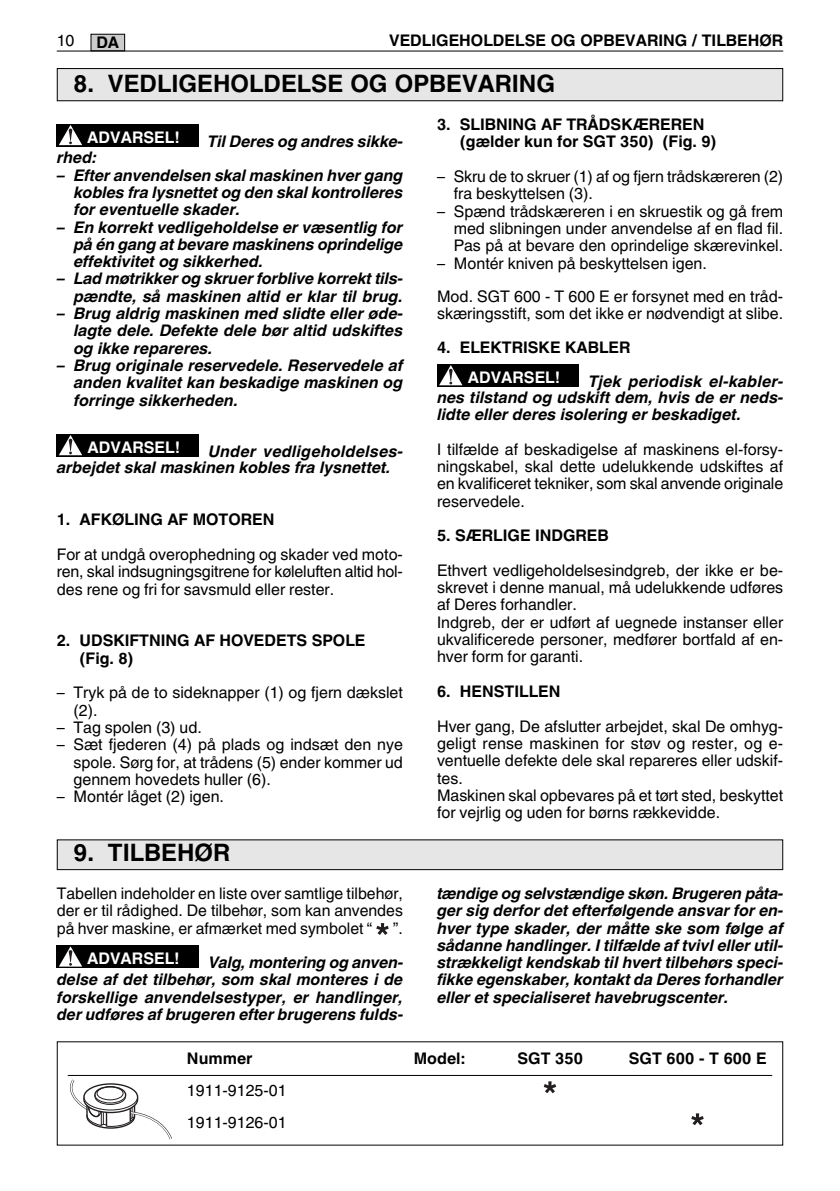
<style>
.page{position:relative;width:840px;height:1191px;background:#fff}
.page>*{position:absolute;margin:0;border:0;box-sizing:border-box;transform-origin:0 0}
.t1{font:700 24px "Helvetica World";color:#000}
.t2{font:16px/17.2px "Helvetica World";color:#000}
.t3{font:italic 700 16px/17.2px "Helvetica World";color:#000;text-align:justify}
.t4{font:700 16px/17.2px "Helvetica World";color:#000}
.t5{font:700 16px "Helvetica World";color:#fff}
.s1{font-weight:700}
.s2{font-weight:400;font-style:normal}
.s3{font-style:normal}
</style>
<div class="page">
<div style="left:91px;top:34px;width:33px;height:17px;background:#ccc"></div>
<div style="left:91px;top:34px;width:34px;height:17px;border:1px solid #000"></div>
<hr style="left:57px;top:51px;width:725px;height:1px;background:#000">
<div style="left:85px;top:945px;width:113px;height:23px;background:#000"></div>
<svg style="left:57px;top:945px;width:28px;height:23px"></svg>
<svg style="left:59px;top:946px;width:23px;height:20px"></svg>
<svg style="left:376px;top:923px;width:12px;height:12px"></svg>
<div style="left:58px;top:840px;width:723px;height:29px;background:#e6e6e6"></div>
<div style="left:57px;top:839px;width:725px;height:31px;border:1px solid #000"></div>
<svg style="left:57px;top:434px;width:28px;height:23px"></svg>
<svg style="left:59px;top:435px;width:23px;height:20px"></svg>
<div style="left:85px;top:434px;width:114px;height:23px;background:#000"></div>
<div style="left:85px;top:124px;width:113px;height:23px;background:#000"></div>
<svg style="left:57px;top:124px;width:28px;height:23px"></svg>
<svg style="left:59px;top:125px;width:23px;height:20px"></svg>
<svg style="left:437px;top:364px;width:28px;height:23px"></svg>
<svg style="left:439px;top:365px;width:23px;height:20px"></svg>
<svg style="left:448px;top:369px;width:4px;height:12px"></svg>
<div style="left:465px;top:364px;width:113px;height:23px;background:#000"></div>
<div style="left:58px;top:69px;width:723px;height:31px;background:#e6e6e6"></div>
<div style="left:57px;top:68px;width:725px;height:33px;border:1px solid #000"></div>
<hr style="left:68px;top:1075px;width:703px;height:1px;background:#000">
<svg style="left:691px;top:1113px;width:12px;height:12px"></svg>
<svg style="left:543px;top:1081px;width:13px;height:12px"></svg>
<svg style="left:70px;top:1079px;width:102px;height:61px"></svg>
<p class="t2" style="left:57px;top:31px;width:19px">10</p>
<p class="t4" style="left:96px;top:34px;width:24px">DA</p>
<p class="t4" style="left:389px;top:31px;width:395px">VEDLIGEHOLDELSE OG OPBEVARING / TILBEHØR</p>
<p class="t1" style="left:74px;top:70px;width:483px">8. VEDLIGEHOLDELSE OG OPBEVARING</p>
<p class="t5" style="left:87px;top:128px;width:94px">ADVARSEL!</p>
<p class="t3" style="left:207px;top:132px;width:197px">Til Deres og andres sikke-</p>
<p class="t3" style="left:57px;top:149px;width:41px">rhed:</p>
<p class="t3" style="left:74px;top:166px;width:330px;text-indent:-17px">– Efter anvendelsen skal maskinen hver gang kobles fra lysnettet og den skal kontrolleres for eventuelle skader.</p>
<p class="t3" style="left:74px;top:218px;width:330px;text-indent:-17px">– En korrekt vedligeholdelse er væsentlig for på én gang at bevare maskinens oprindelige effektivitet og sikkerhed.</p>
<p class="t3" style="left:57px;top:270px;width:347px;text-align:right">– Lad møtrikker og skruer forblive korrekt tils&shy;pændte, så maskinen altid er klar til brug.</p>
<p class="t3" style="left:74px;top:305px;width:330px;text-indent:-17px">– Brug aldrig maskinen med slidte eller øde&shy;lagte dele. Defekte dele bør altid udskiftes og ikke repareres.</p>
<p class="t3" style="left:74px;top:357px;width:330px;text-indent:-17px">– Brug originale reservedele. Reservedele af anden kvalitet kan beskadige maskinen og forringe sikkerheden.</p>
<p class="t3" style="left:57px;top:443px;width:347px;line-height:16.6px;text-indent:151px">Under vedligeholdelses&shy;arbejdet skal maskinen kobles fra lysnettet.</p>
<p class="t2" style="left:57px;top:502px;width:347px;line-height:34.6px"><span class="s1">1. AFKØLING AF MOTOREN<br></span>For at undgå overophedning og skader ved moto-</p>
<p class="t2" style="left:57px;top:563px;width:347px">ren, skal indsugningsgitrene for køleluften altid hol&shy;des rene og fri for savsmuld eller rester.</p>
<p class="t4" style="left:79px;top:632px;width:287px;text-indent:-23px">2. UDSKIFTNING AF HOVEDETS SPOLE (Fig. 8)</p>
<p class="t2" style="left:73px;top:684px;width:331px;text-indent:-17px">– Tryk på de to sideknapper (1) og fjern dækslet (2).</p>
<p class="t2" style="left:57px;top:719px;width:147px">– Tag spolen (3) ud.</p>
<p class="t2" style="left:73px;top:736px;width:331px;text-align:justify;text-indent:-17px">– Sæt fjederen (4) på plads og indsæt den nye spole. Sørg for, at trådens (5) ender kommer ud gennem hovedets huller (6).</p>
<p class="t2" style="left:57px;top:788px;width:169px">– Montér låget (2) igen.</p>
<p class="t5" style="left:88px;top:438px;width:94px">ADVARSEL!</p>
<p class="t1" style="left:74px;top:839px;width:158px">9. TILBEHØR</p>
<p class="t2" style="left:57px;top:884px;width:347px;text-align:justify">Tabellen indeholder en liste over samtlige tilbehør, der er til rådighed. De tilbehør, som kan anvendes på hver maskine, er afmærket med symbolet “</p>
<p class="t3" style="left:208px;top:910px;width:196px;line-height:34.6px;text-align:right"><span class="s2">”.<br></span>Valg, montering og anven-</p>
<p class="t3" style="left:57px;top:971px;width:347px">delse af det tilbehør, som skal monteres i de forskellige anvendelsestyper, er handlinger, der udføres af brugeren efter brugerens fulds-</p>
<p class="t5" style="left:87px;top:949px;width:94px">ADVARSEL!</p>
<p class="t4" style="left:459px;top:116px;width:258px;text-indent:-23px">3. SLIBNING AF TRÅDSKÆREREN (gælder kun for SGT 350) (Fig. 9)</p>
<p class="t2" style="left:453px;top:168px;width:331px;text-indent:-17px">– Skru de to skruer (1) af og fjern trådskæreren (2) fra beskyttelsen (3).</p>
<p class="t2" style="left:453px;top:202px;width:331px;text-align:justify;text-indent:-17px">– Spænd trådskæreren i en skruestik og gå frem med slibningen under anvendelse af en flad fil.<br>Pas på at bevare den oprindelige skærevinkel.</p>
<p class="t2" style="left:437px;top:246px;width:347px;line-height:34px">– Montér kniven på beskyttelsen igen.<br>Mod. SGT 600 - T 600 E er forsynet med en tråd-</p>
<p class="t2" style="left:437px;top:305px;width:347px">skæringsstift, som det ikke er nødvendigt at slibe.</p>
<p class="t3" style="left:588px;top:330px;width:196px;line-height:33.8px;text-indent:-151px"><span class="s3">4. ELEKTRISKE KABLER<br></span>Tjek periodisk el-kabler-</p>
<p class="t3" style="left:437px;top:389px;width:347px;line-height:16.6px">nes tilstand og udskift dem, hvis de er neds&shy;lidte eller deres isolering er beskadiget.</p>
<p class="t2" style="left:437px;top:440px;width:347px;text-align:justify">I tilfælde af beskadigelse af maskinens el-forsy&shy;ningskabel, skal dette udelukkende udskiftes af en kvalificeret tekniker, som skal anvende originale reservedele.</p>
<p class="t2" style="left:437px;top:518px;width:347px;line-height:34.6px"><span class="s1">5. SÆRLIGE INDGREB<br></span>Ethvert vedligeholdelsesindgreb, der ikke er be-</p>
<p class="t2" style="left:437px;top:579px;width:347px">skrevet i denne manual, må udelukkende udføres af Deres forhandler.<br>Indgreb, der er udført af uegnede instanser eller ukvalificerede personer, medfører bortfald af en&shy;hver form for garanti.</p>
<p class="t2" style="left:437px;top:674px;width:347px;line-height:34.6px"><span class="s1">6. HENSTILLEN<br></span>Hver gang, De afslutter arbejdet, skal De omhyg-</p>
<p class="t2" style="left:437px;top:734px;width:347px">geligt rense maskinen for støv og rester, og e&shy;ventuelle defekte dele skal repareres eller udskif&shy;tes.<br>Maskinen skal opbevares på et tørt sted, beskyttet for vejrlig og uden for børns rækkevidde.</p>
<p class="t5" style="left:467px;top:368px;width:94px">ADVARSEL!</p>
<p class="t3" style="left:437px;top:884px;width:347px">tændige og selvstændige skøn. Brugeren påta&shy;ger sig derfor det efterfølgende ansvar for en&shy;hver type skader, der måtte ske som følge af sådanne handlinger. I tilfælde af tvivl eller util&shy;strækkeligt kendskab til hvert tilbehørs speci&shy;fikke egenskaber, kontakt da Deres forhandler eller et specialiseret havebrugscenter.</p>
<p class="t4" style="left:187px;top:1049px;width:67px">Nummer</p>
<p class="t4" style="left:413px;top:1049px;width:53px">Model:</p>
<p class="t4" style="left:517px;top:1049px;width:67px">SGT 350</p>
<p class="t4" style="left:628px;top:1049px;width:139px">SGT 600 - T 600 E</p>
<p class="t2" style="left:187px;top:1074px;width:101px;line-height:32px">1911-9125-01<br>1911-9126-01</p>
</div>
